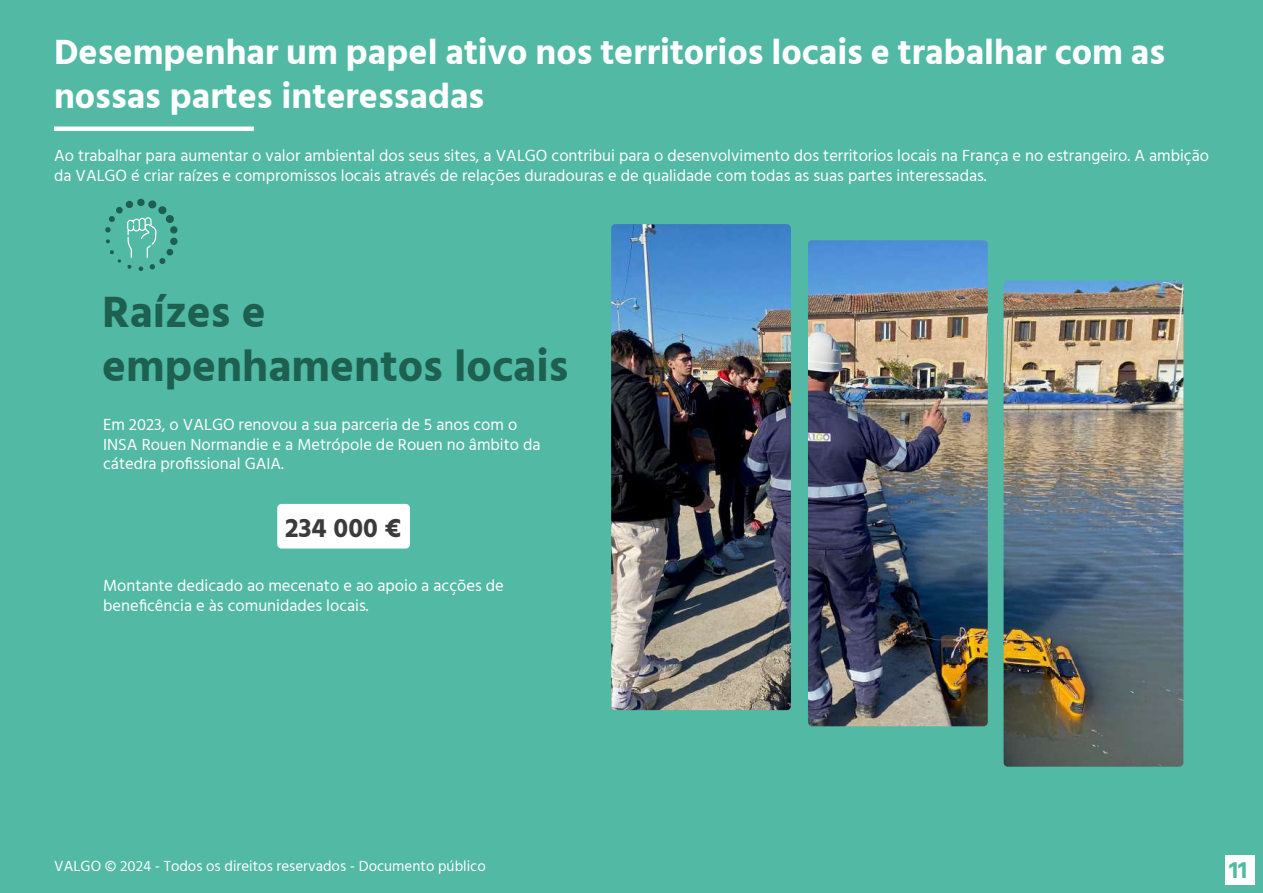
<style>
.page{position:relative;width:1263px;height:893px;background:#51b9a4}
.page>*{position:absolute;margin:0;border:0;box-sizing:border-box;transform-origin:0 0}
.t1{font:700 45px/54px "Hind";color:#1d6050}
.t2{font:700 36px/43.2px "Hind";color:#fff}
.t3{font:700 27px "Hind";color:#3b3b3c}
.t4{font:700 24px "Hind";color:#50b9a4}
.t5{font:16.5px/19.8px "Hind";color:#fff}
.t6{font:15px "Hind";color:#fff}
</style>
<div class="page">
<div style="left:1225px;top:855px;width:29px;height:29px;background:#fff"></div>
<img style="left:611px;top:224px;width:180px;height:486px">
<img style="left:808px;top:240px;width:180px;height:486px">
<img style="left:1003px;top:281px;width:180px;height:486px">
<svg style="left:170px;top:237px;width:8px;height:8px"></svg>
<div style="left:170px;top:226px;width:8px;height:8px;background:#1c5e4f;border-radius:3px"></div>
<svg style="left:105px;top:200px;width:69px;height:71px"></svg>
<div style="left:54px;top:126px;width:200px;height:5px;background:#fff"></div>
<div style="left:277px;top:504px;width:133px;height:45px;background:#fff;border-radius:4px"></div>
<h2 class="t2" style="left:54px;top:30px;width:1113px">Desempenhar um papel ativo nos territorios locais e trabalhar com as nossas partes interessadas</h2>
<p class="t5" style="left:54px;top:146px;width:1156px">Ao trabalhar para aumentar o valor ambiental dos seus sites, a VALGO contribui para o desenvolvimento dos territorios locais na França e no estrangeiro. A ambição da VALGO é criar raízes e compromissos locais através de relações duradouras e de qualidade com todas as suas partes interessadas.</p>
<h1 class="t1" style="left:102px;top:285px;width:468px">Raízes e empenhamentos locais</h1>
<p class="t5" style="left:103px;top:415px;width:439px">Em 2023, o VALGO renovou a sua parceria de 5 anos com o<br>INSA Rouen Normandie e a Metrópole de Rouen no âmbito da cátedra profissional GAIA.</p>
<h3 class="t3" style="left:285px;top:511px;width:118px">234 000 €</h3>
<p class="t5" style="left:103px;top:576px;width:402px">Montante dedicado ao mecenato e ao apoio a acções de beneficência e às comunidades locais.</p>
<p class="t6" style="left:54px;top:855px;width:433px">VALGO © 2024 - Todos os direitos reservados - Documento público</p>
<h3 class="t4" style="left:1229px;top:855px;width:20px">11</h3>
</div>
